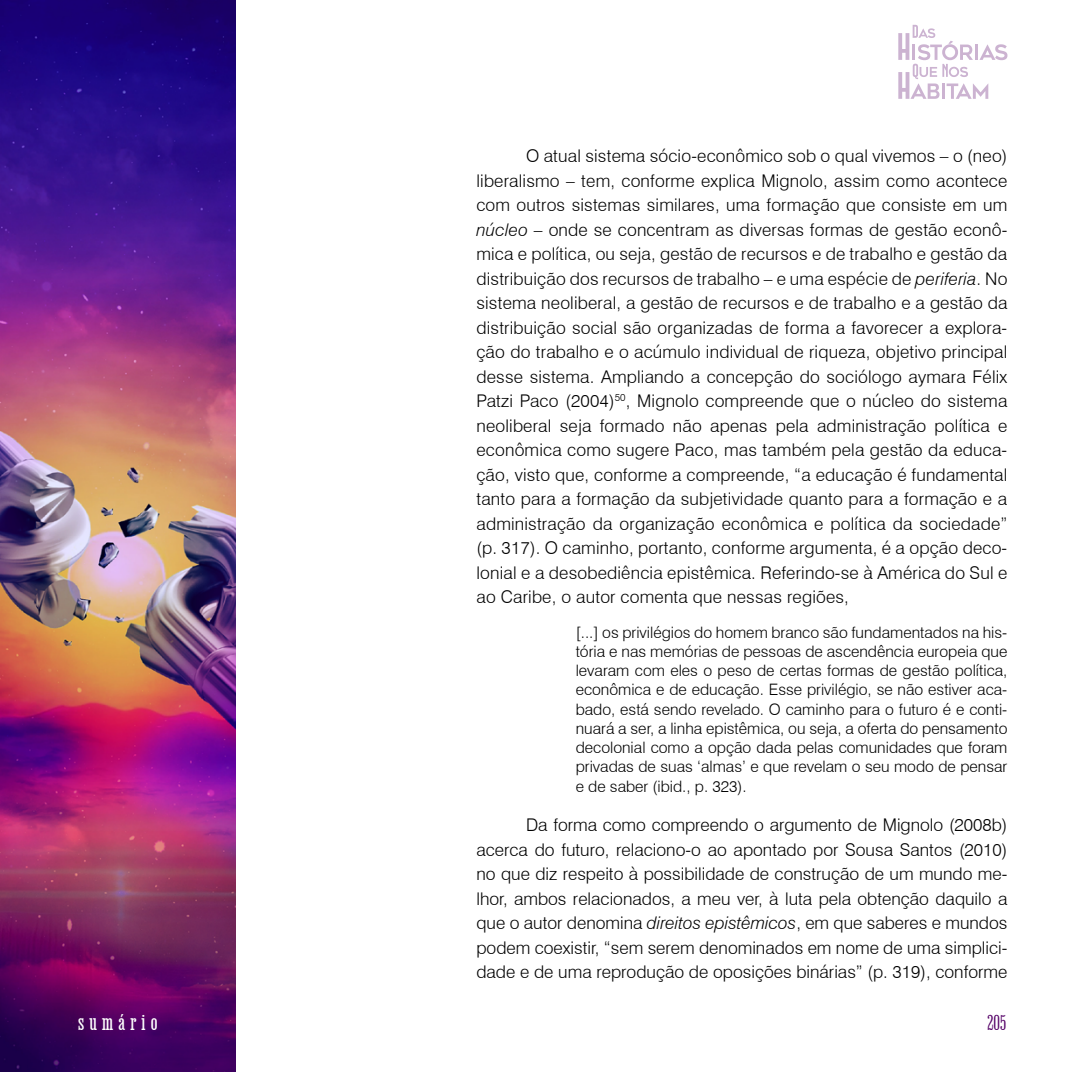
<style>
.page{position:relative;width:1072px;height:1072px;background:#fff}
.page>*{position:absolute;margin:0;border:0;box-sizing:border-box;transform-origin:0 0}
.t1{font:21px "Job Clarendon";letter-spacing:.25em;color:#fff}
.t2{font:300 19.25px "Job Clarendon";color:#540166}
.t3{font:300 17.5px/24.5px "Swiss 721 BT";letter-spacing:.005em;color:#000;text-align:justify}
.t4{font:300 15.75px/19.2px "Swiss 721 BT";color:#000;text-align:justify}
.s1{font-style:italic}
</style>
<div class="page">
<img style="left:0;top:0;width:236px;height:1071px">
<svg style="left:898px;top:25px;width:109px;height:74px"></svg>
<p class="t3" style="left:476px;top:144px;width:532px;text-indent:50px">O atual sistema sócio-econômico sob o qual vivemos – o (neo) liberalismo – tem, conforme explica Mignolo, assim como acontece com outros sistemas similares, uma formação que consiste em um <span class="s1">núcleo</span> – onde se concentram as diversas formas de gestão econô&shy;mica e política, ou seja, gestão de recursos e de trabalho e gestão da distribuição dos recursos de trabalho – e uma espécie de <span class="s1">periferia</span>. No sistema neoliberal, a gestão de recursos e de trabalho e a gestão da distribuição social são organizadas de forma a favorecer a explora&shy;ção do trabalho e o acúmulo individual de riqueza, objetivo principal desse sistema. Ampliando a concepção do sociólogo aymara Félix Patzi Paco (2004)<sup>50</sup>, Mignolo compreende que o núcleo do sistema neoliberal seja formado não apenas pela administração política e econômica como sugere Paco, mas também pela gestão da educa&shy;ção, visto que, conforme a compreende, “a educação é fundamental tanto para a formação da subjetividade quanto para a formação e a administração da organização econômica e política da sociedade” (p. 317). O caminho, portanto, conforme argumenta, é a opção deco&shy;lonial e a desobediência epistêmica. Referindo-se à América do Sul e ao Caribe, o autor comenta que nessas regiões,</p>
<p class="t4" style="left:575px;top:622px;width:433px">[...] os privilégios do homem branco são fundamentados na his&shy;tória e nas memórias de pessoas de ascendência europeia que levaram com eles o peso de certas formas de gestão política, econômica e de educação. Esse privilégio, se não estiver aca&shy;bado, está sendo revelado. O caminho para o futuro é e conti&shy;nuará a ser, a linha epistêmica, ou seja, a oferta do pensamento decolonial como a opção dada pelas comunidades que foram privadas de suas ‘almas’ e que revelam o seu modo de pensar e de saber (ibid., p. 323).</p>
<p class="t3" style="left:476px;top:812px;width:532px;text-indent:50px">Da forma como compreendo o argumento de Mignolo (2008b) acerca do futuro, relaciono-o ao apontado por Sousa Santos (2010) no que diz respeito à possibilidade de construção de um mundo me&shy;lhor, ambos relacionados, a meu ver, à luta pela obtenção daquilo a que o autor denomina <span class="s1">direitos epistêmicos</span>, em que saberes e mundos podem coexistir, “sem serem denominados em nome de uma simplici&shy;dade e de uma reprodução de oposições binárias” (p. 319), conforme</p>
<p class="t1" style="left:78px;top:1006px;width:81px">sumário</p>
<p class="t2" style="left:987px;top:1009px;width:20px">205</p>
</div>
